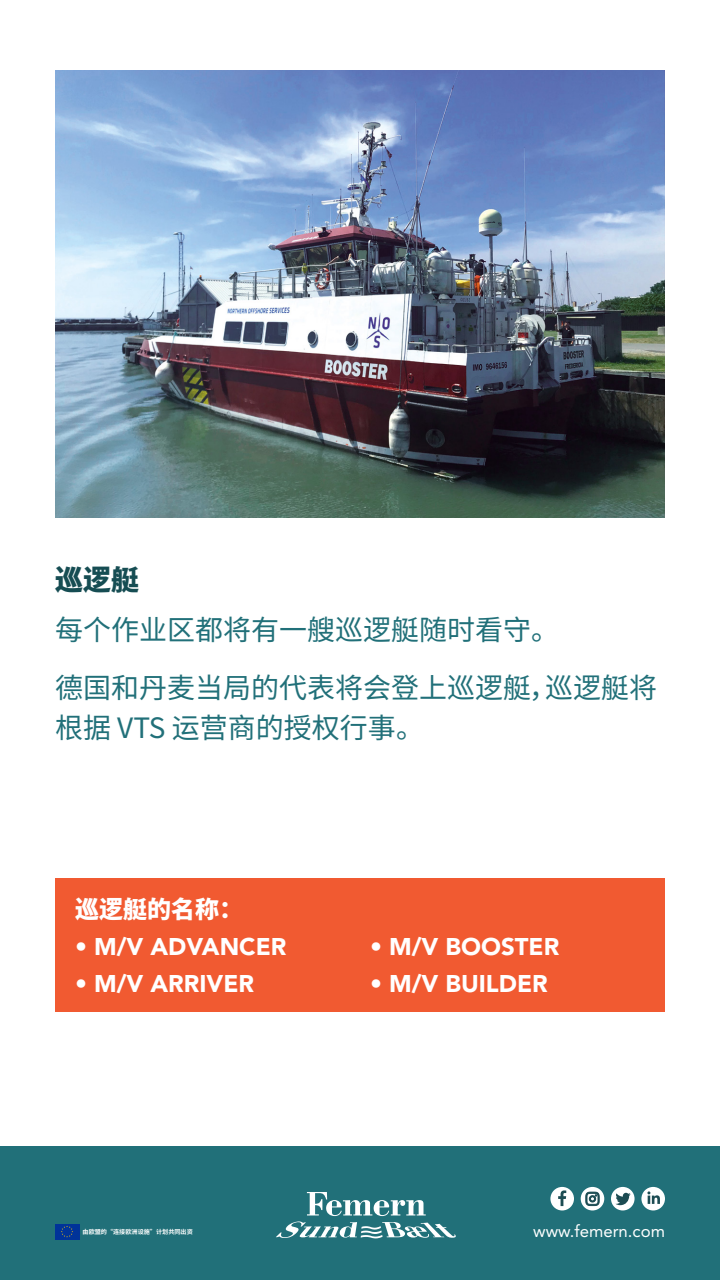
<style>
.page{position:relative;width:720px;height:1280px;background:#fff}
.page>*{position:absolute;margin:0;border:0;box-sizing:border-box;transform-origin:0 0}
.Body{font:28px/40px "Noto Sans CJ Ksc";color:#217079}
.t1{font:900 28px "Noto Sans CJ Ksc";color:#164d53}
._4_Brød{font:900 24px "Avenir LT Std";color:#fff}
._5_Mellemrubrik_stor{font:900 24px "Noto Sans CJ Ksc";color:#fff}
.Adresser{font:16.8px "Avenir LT Std";color:#fff}
.t2{font:700 6.1px "Noto Sans CJ Ksc";color:#fff}
</style>
<div class="page">
<div style="left:0;top:1147px;width:720px;height:133px;background:#217079"></div>
<img style="left:55px;top:70px;width:610px;height:447px">
<div style="left:55px;top:879px;width:610px;height:133px;background:#f15a31"></div>
<div style="left:55px;top:1224px;width:24px;height:15px;background:#039"></div>
<svg style="left:61px;top:1226px;width:12px;height:11px"></svg>
<svg style="left:276px;top:1192px;width:180px;height:46px"></svg>
<div style="left:581px;top:1187px;width:23px;height:23px;background:#fff;border-radius:50%"></div>
<svg style="left:585px;top:1192px;width:15px;height:14px"></svg>
<div style="left:550px;top:1187px;width:24px;height:23px;background:#fff;border-radius:50%"></div>
<svg style="left:558px;top:1190px;width:8px;height:16px"></svg>
<div style="left:611px;top:1187px;width:24px;height:23px;background:#fff;border-radius:50%"></div>
<svg style="left:615px;top:1193px;width:16px;height:12px"></svg>
<div style="left:641px;top:1187px;width:24px;height:23px;background:#fff;border-radius:50%"></div>
<svg style="left:647px;top:1191px;width:13px;height:13px"></svg>
<h3 class="t1" style="left:55px;top:564px;width:85px">巡逻艇</h3>
<p class="Body" style="left:55px;top:610px;width:506px">每个作业区都将有一艘巡逻艇随时看守。</p>
<p class="Body" style="left:55px;top:668px;width:603px">德国和丹麦当局的代表将会登上巡逻艇，巡逻艇将根据 VTS 运营商的授权行事。</p>
<p class="_5_Mellemrubrik_stor" style="left:75px;top:895px;width:169px">巡逻艇的名称：</p>
<p class="_4_Brød" style="left:75px;top:932px;width:213px">• M/V ADVANCER</p>
<p class="_4_Brød" style="left:370px;top:932px;width:191px">• M/V BOOSTER</p>
<p class="_4_Brød" style="left:75px;top:969px;width:181px">• M/V ARRIVER</p>
<p class="_4_Brød" style="left:370px;top:969px;width:179px">• M/V BUILDER</p>
<p class="t2" style="left:83px;top:1228px;width:112px">由欧盟的“连接欧洲设施”计划共同出资</p>
<p class="Adresser" style="left:533px;top:1221px;width:133px">www.femern.com</p>
</div>
